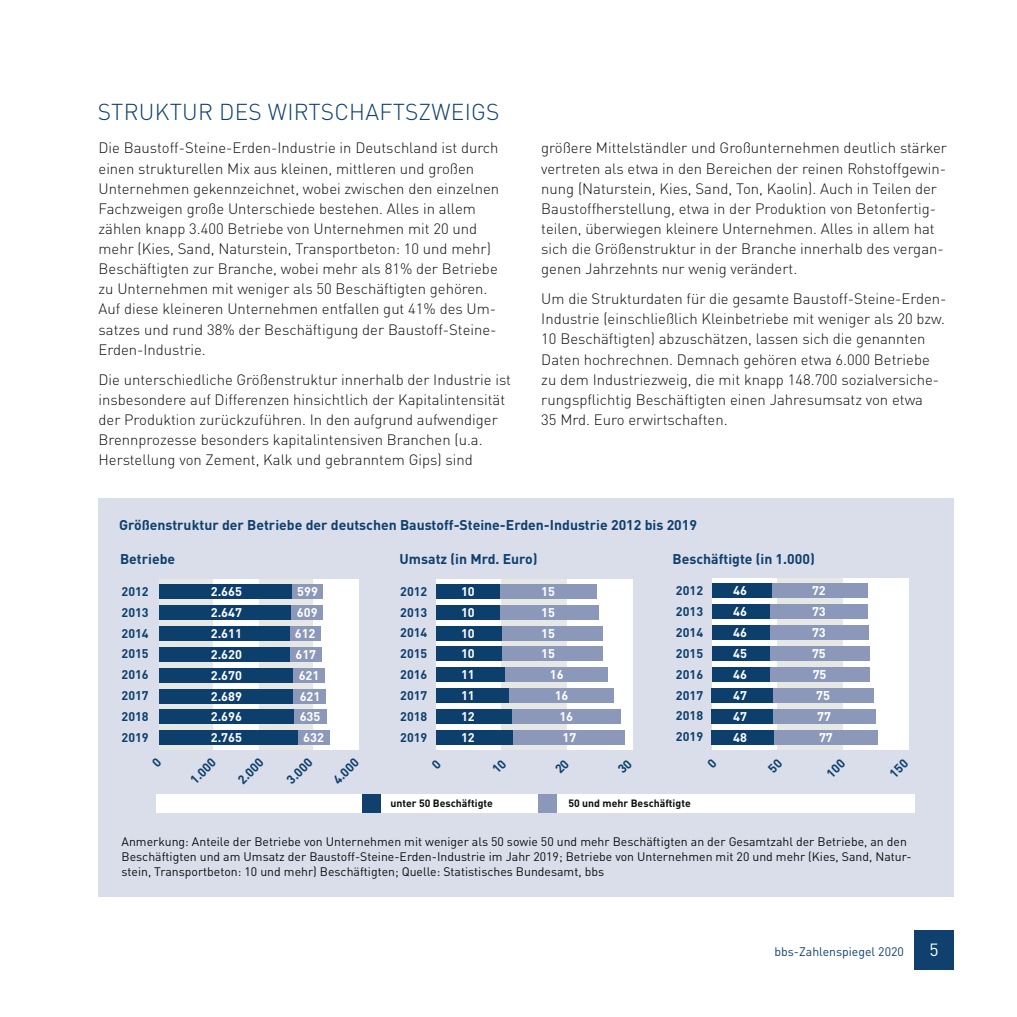
<style>
.page{position:relative;width:1017px;height:1017px;background:#fff}
.page>*{position:absolute;margin:0;border:0;box-sizing:border-box;transform-origin:0 0}
.t1{font:300 22.75px "DINOT";letter-spacing:.01em;color:#0f406e}
.t2{font:17.5px "DINOT";color:#fff}
.t3{font:300 14.88px/20.1px "DINOT";color:#0b0e10}
.t4{font:700 14px "DINOT";color:#0f406e}
.t5{font:700 12.42px/21px "DINOT";color:#fff;text-align:justify}
.t6{font:700 12.42px/20.8px "DINOT";color:#0d3f6d;text-align:justify}
.t7{font:12.25px/14.7px "DINOT";color:#0b0e10}
.t8{font:12.25px "DINOT";color:#0f406e}
.t9{font:700 10.5px "DINOT";color:#0b0e10}
</style>
<div class="page">
<div style="left:914px;top:930px;width:40px;height:40px;background:#0f406e"></div>
<div style="left:99px;top:498px;width:855px;height:399px;background:#dadeea"></div>
<div style="left:156px;top:794px;width:759px;height:19px;background:#fff"></div>
<div style="left:362px;top:794px;width:19px;height:19px;background:#0f406e"></div>
<div style="left:539px;top:794px;width:18px;height:19px;background:#8b98ba"></div>
<div style="left:159px;top:579px;width:200px;height:171px;background:#fff"></div>
<div style="left:259px;top:579px;width:53px;height:171px;background:#e6e8e6"></div>
<div style="left:159px;top:579px;width:53px;height:171px;background:#e6e8e6"></div>
<div style="left:159px;top:584px;width:133px;height:15px;background:#0d3f6d"></div>
<div style="left:159px;top:605px;width:132px;height:15px;background:#0d3f6d"></div>
<div style="left:159px;top:626px;width:131px;height:15px;background:#0d3f6d"></div>
<div style="left:159px;top:647px;width:131px;height:14px;background:#0d3f6d"></div>
<div style="left:159px;top:668px;width:134px;height:14px;background:#0d3f6d"></div>
<div style="left:159px;top:689px;width:134px;height:14px;background:#0d3f6d"></div>
<div style="left:159px;top:710px;width:135px;height:14px;background:#0d3f6d"></div>
<div style="left:159px;top:730px;width:139px;height:15px;background:#0d3f6d"></div>
<div style="left:292px;top:584px;width:30px;height:15px;background:#8b98ba"></div>
<div style="left:291px;top:605px;width:31px;height:15px;background:#8b98ba"></div>
<div style="left:290px;top:626px;width:30px;height:15px;background:#8b98ba"></div>
<div style="left:290px;top:647px;width:31px;height:14px;background:#8b98ba"></div>
<div style="left:293px;top:668px;width:32px;height:14px;background:#8b98ba"></div>
<div style="left:293px;top:689px;width:32px;height:14px;background:#8b98ba"></div>
<div style="left:294px;top:710px;width:33px;height:14px;background:#8b98ba"></div>
<div style="left:298px;top:730px;width:32px;height:15px;background:#8b98ba"></div>
<div style="left:436px;top:579px;width:66px;height:170px;background:#fff"></div>
<div style="left:567px;top:579px;width:66px;height:170px;background:#fff"></div>
<div style="left:502px;top:579px;width:65px;height:170px;background:#e6e8e6"></div>
<div style="left:436px;top:584px;width:65px;height:15px;background:#0d3f6d"></div>
<div style="left:436px;top:605px;width:64px;height:14px;background:#0d3f6d"></div>
<div style="left:436px;top:626px;width:66px;height:14px;background:#0d3f6d"></div>
<div style="left:436px;top:647px;width:66px;height:14px;background:#0d3f6d"></div>
<div style="left:436px;top:667px;width:69px;height:15px;background:#0d3f6d"></div>
<div style="left:436px;top:688px;width:73px;height:15px;background:#0d3f6d"></div>
<div style="left:436px;top:709px;width:76px;height:15px;background:#0d3f6d"></div>
<div style="left:436px;top:730px;width:78px;height:15px;background:#0d3f6d"></div>
<div style="left:501px;top:584px;width:96px;height:15px;background:#8b98ba"></div>
<div style="left:500px;top:605px;width:98px;height:14px;background:#8b98ba"></div>
<div style="left:502px;top:626px;width:101px;height:14px;background:#8b98ba"></div>
<div style="left:502px;top:647px;width:101px;height:14px;background:#8b98ba"></div>
<div style="left:505px;top:667px;width:103px;height:15px;background:#8b98ba"></div>
<div style="left:509px;top:688px;width:105px;height:15px;background:#8b98ba"></div>
<div style="left:512px;top:709px;width:109px;height:15px;background:#8b98ba"></div>
<div style="left:514px;top:730px;width:111px;height:15px;background:#8b98ba"></div>
<div style="left:712px;top:578px;width:65px;height:171px;background:#fff"></div>
<div style="left:843px;top:578px;width:66px;height:171px;background:#fff"></div>
<div style="left:777px;top:578px;width:66px;height:171px;background:#e6e8e6"></div>
<div style="left:712px;top:583px;width:60px;height:15px;background:#0d3f6d"></div>
<div style="left:712px;top:604px;width:58px;height:15px;background:#0d3f6d"></div>
<div style="left:712px;top:625px;width:58px;height:15px;background:#0d3f6d"></div>
<div style="left:712px;top:646px;width:58px;height:15px;background:#0d3f6d"></div>
<div style="left:712px;top:667px;width:58px;height:15px;background:#0d3f6d"></div>
<div style="left:712px;top:688px;width:61px;height:15px;background:#0d3f6d"></div>
<div style="left:712px;top:709px;width:61px;height:15px;background:#0d3f6d"></div>
<div style="left:712px;top:730px;width:62px;height:14px;background:#0d3f6d"></div>
<div style="left:772px;top:583px;width:95px;height:15px;background:#8b98ba"></div>
<div style="left:770px;top:604px;width:97px;height:15px;background:#8b98ba"></div>
<div style="left:770px;top:625px;width:99px;height:15px;background:#8b98ba"></div>
<div style="left:770px;top:646px;width:100px;height:15px;background:#8b98ba"></div>
<div style="left:770px;top:667px;width:100px;height:15px;background:#8b98ba"></div>
<div style="left:773px;top:688px;width:100px;height:15px;background:#8b98ba"></div>
<div style="left:773px;top:709px;width:102px;height:15px;background:#8b98ba"></div>
<div style="left:774px;top:730px;width:104px;height:14px;background:#8b98ba"></div>
<h1 class="t1" style="left:98px;top:95px;width:403px">STRUKTUR DES WIRTSCHAFTSZWEIGS</h1>
<p class="t3" style="left:99px;top:137px;width:402px">Die Baustoff-Steine-Erden-Industrie in Deutschland ist durch einen strukturellen Mix aus kleinen, mittleren und großen Unternehmen gekennzeichnet, wobei zwischen den einzelnen Fachzweigen große Unterschiede bestehen. Alles in allem zählen knapp 3.400 Betriebe von Unternehmen mit 20 und mehr (Kies, Sand, Naturstein, Transportbeton: 10 und mehr)<br>Beschäftigten zur Branche, wobei mehr als 81% der Betriebe zu Unternehmen mit weniger als 50 Beschäftigten gehören.<br>Auf diese kleineren Unternehmen entfallen gut 41% des Um&shy;satzes und rund 38% der Beschäftigung der Baustoff-Steine-Erden-Industrie.</p>
<p class="t3" style="left:99px;top:368px;width:414px">Die unterschiedliche Größenstruktur innerhalb der Industrie ist insbesondere auf Differenzen hinsichtlich der Kapitalintensität der Produktion zurückzuführen. In den aufgrund aufwendiger Brennprozesse besonders kapitalintensiven Branchen (u.a.<br>Herstellung von Zement, Kalk und gebranntem Gips) sind</p>
<p class="t3" style="left:541px;top:137px;width:407px">größere Mittelständler und Großunternehmen deutlich stärker vertreten als etwa in den Bereichen der reinen Rohstoffgewin&shy;nung (Naturstein, Kies, Sand, Ton, Kaolin). Auch in Teilen der Baustoffherstellung, etwa in der Produktion von Betonfertig&shy;teilen, überwiegen kleinere Unternehmen. Alles in allem hat sich die Größenstruktur in der Branche innerhalb des vergan&shy;genen Jahrzehnts nur wenig verändert.</p>
<p class="t3" style="left:541px;top:288px;width:407px">Um die Strukturdaten für die gesamte Baustoff-Steine-Erden-Industrie (einschließlich Kleinbetriebe mit weniger als 20 bzw.<br>10 Beschäftigten) abzuschätzen, lassen sich die genannten Daten hochrechnen. Demnach gehören etwa 6.000 Betriebe zu dem Industriezweig, die mit knapp 148.700 sozialversiche&shy;rungspflichtig Beschäftigten einen Jahresumsatz von etwa<br>35 Mrd. Euro erwirtschaften.</p>
<p class="t4" style="left:119px;top:514px;width:579px">Größenstruktur der Betriebe der deutschen Baustoff-Steine-Erden-Industrie 2012 bis 2019</p>
<p class="t4" style="left:120px;top:548px;width:57px">Betriebe</p>
<p class="t4" style="left:400px;top:548px;width:139px">Umsatz (in Mrd. Euro)</p>
<p class="t4" style="left:672px;top:548px;width:144px">Beschäftigte (in 1.000)</p>
<p class="t6" style="left:122px;top:580px;width:29px">2012<br>2013<br>2014<br>2015<br>2016<br>2017<br>2018<br>2019</p>
<p class="t5" style="left:461px;top:580px;width:15px">10<br>10<br>10<br>10<br>11<br>11<br>12<br>12</p>
<p class="t6" style="left:676px;top:579px;width:29px">2012<br>2013<br>2014<br>2015<br>2016<br>2017<br>2018<br>2019</p>
<p class="t5" style="left:812px;top:579px;width:22px;text-align:center">72<br>73<br>73<br>75<br>75<br>75<br>77<br>77</p>
<p class="t5" style="left:733px;top:579px;width:15px">46<br>46<br>46<br>45<br>46<br>47<br>47<br>48</p>
<p class="t5" style="left:211px;top:580px;width:33px">2.665<br>2.647<br>2.611<br>2.620<br>2.670<br>2.689<br>2.696<br>2.765</p>
<p class="t6" style="left:400px;top:580px;width:29px">2012<br>2013<br>2014<br>2015<br>2016<br>2017<br>2018<br>2019</p>
<p class="t5" style="left:541px;top:580px;width:15px">15</p>
<p class="t5" style="left:297px;top:580px;width:22px">599</p>
<p class="t5" style="left:297px;top:601px;width:22px">609</p>
<p class="t5" style="left:295px;top:622px;width:22px">612</p>
<p class="t5" style="left:295px;top:643px;width:22px">617</p>
<p class="t5" style="left:299px;top:664px;width:22px">621</p>
<p class="t5" style="left:300px;top:685px;width:22px">621</p>
<p class="t5" style="left:300px;top:706px;width:22px">635</p>
<p class="t5" style="left:303px;top:727px;width:22px">632</p>
<p class="t5" style="left:541px;top:601px;width:15px">15</p>
<p class="t5" style="left:541px;top:622px;width:15px">15</p>
<p class="t5" style="left:541px;top:643px;width:15px">15</p>
<p class="t5" style="left:550px;top:664px;width:15px">16</p>
<p class="t5" style="left:555px;top:684px;width:15px">16</p>
<p class="t5" style="left:559px;top:705px;width:15px">16</p>
<p class="t5" style="left:562px;top:726px;width:15px">17</p>
<p class="t6" style="left:184px;top:774px;width:32px;rotate:-45deg">1.000</p>
<p class="t6" style="left:281px;top:774px;width:32px;rotate:-45deg">3.000</p>
<p class="t6" style="left:232px;top:774px;width:32px;rotate:-45deg">2.000</p>
<p class="t6" style="left:327px;top:774px;width:32px;rotate:-45deg">4.000</p>
<p class="t9" style="left:390px;top:795px;width:104px">unter 50 Beschäftigte</p>
<p class="t9" style="left:568px;top:795px;width:124px">50 und mehr Beschäftigte</p>
<p class="t7" style="left:122px;top:834px;width:792px">Anmerkung: Anteile der Betriebe von Unternehmen mit weniger als 50 sowie 50 und mehr Beschäftigten an der Gesamtzahl der Betriebe, an den<br>Beschäftigten und am Umsatz der Baustoff-Steine-Erden-Industrie im Jahr 2019; Betriebe von Unternehmen mit 20 und mehr (Kies, Sand, Natur&shy;stein, Transportbeton: 10 und mehr) Beschäftigten; Quelle: Statistisches Bundesamt, bbs</p>
<p class="t8" style="left:774px;top:942px;width:131px">bbs-Zahlenspiegel 2020</p>
<p class="t2" style="left:929px;top:936px;width:11px">5</p>
</div>
